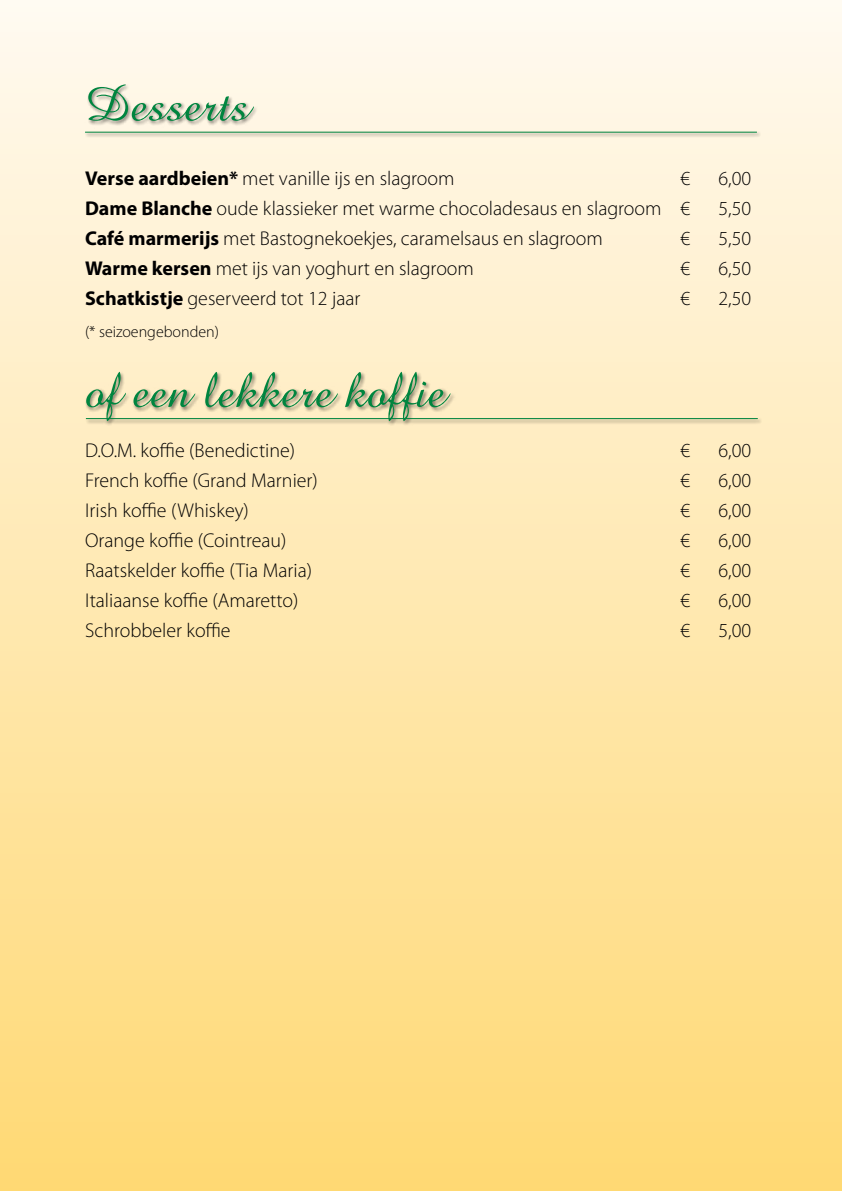
<style>
.page{position:relative;width:842px;height:1191px;background:#fff}
.page>*{position:absolute;margin:0;border:0;box-sizing:border-box;transform-origin:0 0}
.t1{font:50px "Amazone BT";color:#00853f}
.t2{font:300 20px "Myriad Pro";color:#000}
.t3{font:300 16px "Myriad Pro";color:#000}
.s1{font-weight:700}
</style>
<div class="page">
<div style="left:0;top:0;width:842px;height:1191px;background:linear-gradient(to bottom,#fffaf1,#ffd873)"></div>
<div style="left:84px;top:83px;width:678px;height:55px;background:#000;opacity:.5"></div>
<hr style="left:85px;top:132px;width:672px;height:1px;background:#00853f">
<div style="left:85px;top:371px;width:678px;height:55px;background:#000;opacity:.5"></div>
<hr style="left:86px;top:418px;width:672px;height:1px;background:#00853f">
<h1 class="t1" style="left:85px;top:75px;width:166px">Desserts</h1>
<p class="t2" style="left:85px;top:166px;width:371px"><span class="s1">Verse aardbeien*</span> met vanille ijs en slagroom</p>
<p class="t2" style="left:680px;top:166px;width:11px">€</p>
<p class="t2" style="left:718px;top:166px;width:34px">6,00</p>
<p class="t2" style="left:85px;top:196px;width:607px"><span class="s1">Dame Blanche</span> oude klassieker met warme chocoladesaus en slagroom €</p>
<p class="t2" style="left:718px;top:196px;width:34px">5,50</p>
<p class="t2" style="left:85px;top:226px;width:519px"><span class="s1">Café marmerijs</span> met Bastognekoekjes, caramelsaus en slagroom</p>
<p class="t2" style="left:680px;top:226px;width:11px">€</p>
<p class="t2" style="left:718px;top:226px;width:34px">5,50</p>
<p class="t2" style="left:85px;top:256px;width:390px"><span class="s1">Warme kersen</span> met ijs van yoghurt en slagroom</p>
<p class="t2" style="left:680px;top:256px;width:11px">€</p>
<p class="t2" style="left:718px;top:256px;width:34px">6,50</p>
<p class="t2" style="left:85px;top:286px;width:277px"><span class="s1">Schatkistje</span> geserveerd tot 12 jaar</p>
<p class="t2" style="left:680px;top:286px;width:11px">€</p>
<p class="t2" style="left:718px;top:286px;width:34px">2,50</p>
<p class="t3" style="left:85px;top:322px;width:135px">(* seizoengebonden)</p>
<h1 class="t1" style="left:86px;top:362px;width:362px">of een lekkere koffie</h1>
<p class="t2" style="left:85px;top:438px;width:212px">D.O.M. koffie (Benedictine)</p>
<p class="t2" style="left:680px;top:438px;width:11px">€</p>
<p class="t2" style="left:718px;top:438px;width:34px">6,00</p>
<p class="t2" style="left:85px;top:468px;width:234px">French koffie (Grand Marnier)</p>
<p class="t2" style="left:680px;top:468px;width:11px">€</p>
<p class="t2" style="left:718px;top:468px;width:34px">6,00</p>
<p class="t2" style="left:85px;top:498px;width:165px">Irish koffie (Whiskey)</p>
<p class="t2" style="left:680px;top:498px;width:11px">€</p>
<p class="t2" style="left:718px;top:498px;width:34px">6,00</p>
<p class="t2" style="left:85px;top:528px;width:203px">Orange koffie (Cointreau)</p>
<p class="t2" style="left:680px;top:528px;width:11px">€</p>
<p class="t2" style="left:718px;top:528px;width:34px">6,00</p>
<p class="t2" style="left:85px;top:558px;width:229px">Raatskelder koffie (Tia Maria)</p>
<p class="t2" style="left:680px;top:558px;width:11px">€</p>
<p class="t2" style="left:718px;top:558px;width:34px">6,00</p>
<p class="t2" style="left:85px;top:588px;width:215px">Italiaanse koffie (Amaretto)</p>
<p class="t2" style="left:680px;top:588px;width:11px">€</p>
<p class="t2" style="left:718px;top:588px;width:34px">6,00</p>
<p class="t2" style="left:85px;top:618px;width:147px">Schrobbeler koffie</p>
<p class="t2" style="left:680px;top:618px;width:11px">€</p>
<p class="t2" style="left:718px;top:618px;width:34px">5,00</p>
</div>
